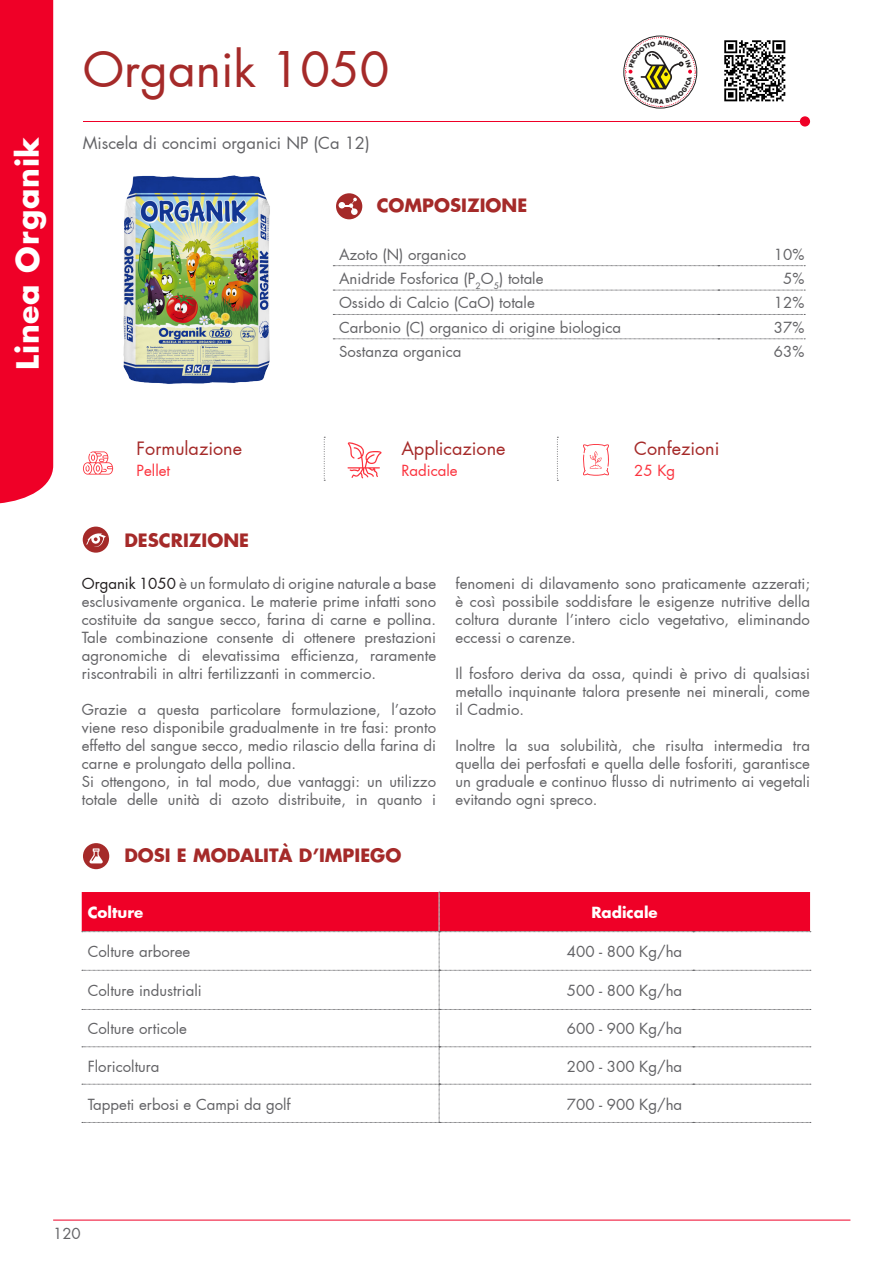
<style>
.page{position:relative;width:893px;height:1263px;background:#fff}
.page>*{position:absolute;margin:0;border:0;box-sizing:border-box;transform-origin:0 0}
.t1{font:48px "Futura";color:#a52a29}
.t2{font:700 30px "Futura";letter-spacing:.025em;color:#fff}
.t3{font:700 18px "Futura";color:#a52a29}
.t4{font:18px "Futura";color:#a52a29}
.t5{font:16.5px "Futura";color:#636366}
.t6{font:15px/18px "Futura";color:#636366;text-align:justify}
.t7{font:15px "Futura";color:#fb333e}
.t8{font:700 15px "Futura";color:#fff}
.s1{color:#231f20}
</style>
<div class="page">
<div style="left:0;top:0;width:53px;height:504px;background:#ef0027"></div>
<hr style="left:53px;top:1220px;width:797px;height:1px;background:#ef0027">
<hr style="left:83px;top:121px;width:721px;height:1px;background:#ef0027">
<img style="left:123px;top:175px;width:147px;height:209px">
<div style="left:83px;top:527px;width:26px;height:26px;background:#a52a29;border-radius:50%"></div>
<div style="left:83px;top:843px;width:26px;height:26px;background:#a52a29;border-radius:50%"></div>
<div style="left:800px;top:116px;width:10px;height:11px;background:#ef0027;border-radius:50%"></div>
<svg style="left:86px;top:533px;width:20px;height:14px"></svg>
<svg style="left:324px;top:437px;width:1px;height:44px"></svg>
<svg style="left:557px;top:437px;width:1px;height:44px"></svg>
<svg style="left:89px;top:848px;width:14px;height:15px"></svg>
<img style="left:724px;top:40px;width:62px;height:62px">
<svg style="left:347px;top:442px;width:35px;height:36px"></svg>
<svg style="left:583px;top:444px;width:26px;height:32px"></svg>
<div style="left:336px;top:193px;width:26px;height:26px;background:#a52a29;border-radius:50%"></div>
<div style="left:351px;top:208px;width:7px;height:7px;background:#fff;border-radius:50%"></div>
<svg style="left:339px;top:198px;width:18px;height:11px"></svg>
<svg style="left:333px;top:265px;width:472px;height:1px"></svg>
<svg style="left:333px;top:290px;width:472px;height:1px"></svg>
<svg style="left:333px;top:314px;width:472px;height:1px"></svg>
<svg style="left:333px;top:339px;width:472px;height:1px"></svg>
<svg style="left:83px;top:451px;width:30px;height:24px"></svg>
<svg style="left:82px;top:892px;width:729px;height:231px"></svg>
<svg style="left:625px;top:37px;width:71px;height:70px"></svg>
<h2 class="t2" style="left:7px;top:370px;width:235px;rotate:-90deg">Linea Organik</h2>
<p class="t1" style="left:83px;top:39px;width:308px">Organik 1050</p>
<p class="t5" style="left:83px;top:132px;width:289px">Miscela di concimi organici NP (Ca 12)</p>
<p class="t4" style="left:137px;top:437px;width:107px">Formulazione</p>
<p class="t7" style="left:137px;top:461px;width:35px">Pellet</p>
<p class="t3" style="left:124px;top:528px;width:126px">DESCRIZIONE</p>
<p class="t3" style="left:377px;top:193px;width:152px">COMPOSIZIONE</p>
<p class="t6" style="left:339px;top:245px;width:129px">Azoto (N) organico</p>
<p class="t6" style="left:774px;top:245px;width:32px">10%</p>
<p class="t6" style="left:339px;top:270px;width:206px">Anidride Fosforica (P<sub>2</sub>O<sub>5</sub>) totale</p>
<p class="t6" style="left:783px;top:270px;width:23px">5%</p>
<p class="t6" style="left:339px;top:294px;width:197px">Ossido di Calcio (CaO) totale</p>
<p class="t6" style="left:774px;top:294px;width:32px">12%</p>
<p class="t6" style="left:339px;top:318px;width:284px">Carbonio (C) organico di origine biologica</p>
<p class="t6" style="left:774px;top:318px;width:32px">37%</p>
<p class="t6" style="left:339px;top:343px;width:124px">Sostanza organica</p>
<p class="t6" style="left:774px;top:343px;width:32px">63%</p>
<p class="t4" style="left:401px;top:437px;width:106px">Applicazione</p>
<p class="t7" style="left:401px;top:461px;width:58px">Radicale</p>
<p class="t4" style="left:634px;top:437px;width:87px">Confezioni</p>
<p class="t7" style="left:634px;top:461px;width:42px">25 Kg</p>
<p class="t6" style="left:82px;top:575px;width:356px"><span class="s1">Organik 1050</span> è un formulato di origine naturale a base esclusivamente organica. Le materie prime infatti sono costituite da sangue secco, farina di carne e pollina.<br>Tale combinazione consente di ottenere prestazioni agronomiche di elevatissima efficienza, raramente riscontrabili in altri fertilizzanti in commercio.</p>
<p class="t6" style="left:82px;top:701px;width:356px">Grazie a questa particolare formulazione, l’azoto viene reso disponibile gradualmente in tre fasi: pronto effetto del sangue secco, medio rilascio della farina di carne e prolungato della pollina.</p>
<p class="t6" style="left:82px;top:773px;width:356px">Si ottengono, in tal modo, due vantaggi: un utilizzo totale delle unità di azoto distribuite, in quanto i</p>
<p class="t3" style="left:124px;top:843px;width:279px">DOSI E MODALITÀ D’IMPIEGO</p>
<p class="t6" style="left:456px;top:575px;width:356px">fenomeni di dilavamento sono praticamente azzerati; è così possibile soddisfare le esigenze nutritive della coltura durante l’intero ciclo vegetativo, eliminando eccessi o carenze.</p>
<p class="t6" style="left:456px;top:665px;width:356px">Il fosforo deriva da ossa, quindi è privo di qualsiasi metallo inquinante talora presente nei minerali, come il Cadmio.</p>
<p class="t6" style="left:456px;top:737px;width:356px">Inoltre la sua solubilità, che risulta intermedia tra quella dei perfosfati e quella delle fosforiti, garantisce un graduale e continuo flusso di nutrimento ai vegetali evitando ogni spreco.</p>
<p class="t8" style="left:88px;top:902px;width:57px">Colture</p>
<p class="t8" style="left:591px;top:902px;width:68px">Radicale</p>
<p class="t6" style="left:88px;top:943px;width:104px">Colture arboree</p>
<p class="t6" style="left:567px;top:943px;width:117px">400 - 800 Kg/ha</p>
<p class="t6" style="left:88px;top:982px;width:116px">Colture industriali</p>
<p class="t6" style="left:567px;top:982px;width:117px">500 - 800 Kg/ha</p>
<p class="t6" style="left:88px;top:1020px;width:101px">Colture orticole</p>
<p class="t6" style="left:567px;top:1020px;width:117px">600 - 900 Kg/ha</p>
<p class="t6" style="left:88px;top:1057px;width:73px">Floricoltura</p>
<p class="t6" style="left:567px;top:1057px;width:117px">200 - 300 Kg/ha</p>
<p class="t6" style="left:88px;top:1095px;width:204px">Tappeti erbosi e Campi da golf</p>
<p class="t6" style="left:567px;top:1095px;width:117px">700 - 900 Kg/ha</p>
<p class="t6" style="left:53px;top:1225px;width:29px">120</p>
</div>
